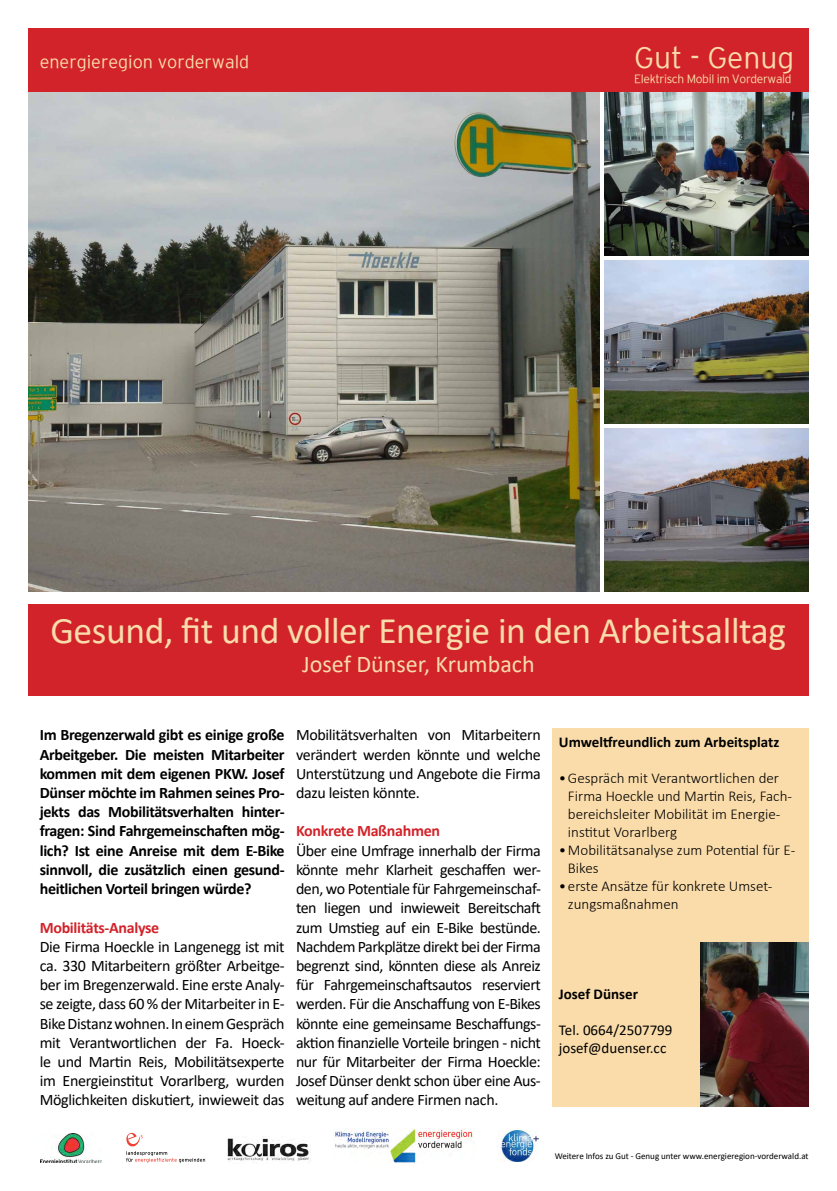
<style>
.page{position:relative;width:837px;height:1191px;background:#fff}
.page>*{position:absolute;margin:0;border:0;box-sizing:border-box;transform-origin:0 0}
.t1{font:37.5px "Calibri";letter-spacing:-.01em;color:#f8dcab}
.t2{font:300 30px "Energieinstitut";color:#fadcaa}
.t3{font:24px "Calibri";color:#f8dcab}
.t4{font:300 18px "Energieinstitut";color:#fadcaa}
.t5{font:16px/19.2px "Calibri";letter-spacing:-.02em;color:#000;text-align:justify}
.t6{font:700 16px/19.2px "Calibri";letter-spacing:-.02em;color:#000;text-align:justify}
.t7{font:700 16px "Calibri";letter-spacing:-.02em;color:#d2232a}
.t8{font:300 15px/18px "Calibri";color:#000}
.t9{font:700 15px "Calibri";color:#000}
.t10{font:15px/18px "Calibri";color:#000}
.t11{font:300 12px "Energieinstitut";letter-spacing:-.03em;color:#fadcaa}
.t12{font:9px "Calibri";color:#000}
</style>
<div class="page">
<img style="left:28px;top:92px;width:570px;height:500px">
<div style="left:28px;top:28px;width:780px;height:64px;background:#d2232a"></div>
<svg style="left:126px;top:1132px;width:79px;height:30px"></svg>
<img style="left:335px;top:1128px;width:138px;height:35px">
<div style="left:28px;top:604px;width:780px;height:91px;background:#d2232a"></div>
<div style="left:551px;top:728px;width:257px;height:378px;background:#fadcaa"></div>
<img style="left:700px;top:943px;width:108px;height:163px">
<img style="left:41px;top:1133px;width:61px;height:29px">
<img style="left:227px;top:1136px;width:84px;height:25px">
<img style="left:500px;top:1130px;width:38px;height:31px">
<img style="left:604px;top:261px;width:204px;height:163px">
<img style="left:604px;top:92px;width:204px;height:163px">
<img style="left:604px;top:429px;width:204px;height:163px">
<p class="t4" style="left:40px;top:52px;width:211px">energieregion vorderwald</p>
<h2 class="t2" style="left:634px;top:41px;width:161px">Gut - Genug</h2>
<p class="t11" style="left:634px;top:72px;width:159px">Elektrisch Mobil im Vorderwald</p>
<h1 class="t1" style="left:50px;top:605px;width:737px">Gesund, fit und voller Energie in den Arbeitsalltag</h1>
<h3 class="t3" style="left:302px;top:647px;width:234px">Josef Dünser, Krumbach</h3>
<p class="t6" style="left:40px;top:725px;width:246px">Im Bregenzerwald gibt es einige große Arbeitgeber. Die meisten Mitarbeiter kommen mit dem eigenen PKW. Josef Dünser möchte im Rahmen seines Pro&shy;jekts das Mobilitätsverhalten hinter&shy;fragen: Sind Fahrgemeinschaften mög&shy;lich? Ist eine Anreise mit dem E-Bike sinnvoll, die zusätzlich einen gesund&shy;heitlichen Vorteil bringen würde?</p>
<p class="t7" style="left:40px;top:916px;width:121px">Mobilitäts-Analyse</p>
<p class="t5" style="left:40px;top:936px;width:246px">Die Firma Hoeckle in Langenegg ist mit ca. 330 Mitarbeitern größter Arbeitge&shy;ber im Bregenzerwald. Eine erste Analy&shy;se zeigte, dass 60 % der Mitarbeiter in E-Bike Distanz wohnen. In einem Gespräch mit Verantwortlichen der Fa. Hoeck&shy;le und Martin Reis, Mobilitätsexperte im Energieinstitut Vorarlberg, wurden Möglichkeiten diskutiert, inwieweit das</p>
<p class="t5" style="left:296px;top:725px;width:246px">Mobilitätsverhalten von Mitarbeitern verändert werden könnte und welche Unterstützung und Angebote die Firma dazu leisten könnte.</p>
<p class="t7" style="left:296px;top:820px;width:145px">Konkrete Maßnahmen</p>
<p class="t5" style="left:296px;top:840px;width:246px">Über eine Umfrage innerhalb der Firma könnte mehr Klarheit geschaffen wer&shy;den, wo Potentiale für Fahrgemeinschaf&shy;ten liegen und inwieweit Bereitschaft zum Umstieg auf ein E-Bike bestünde.<br>Nachdem Parkplätze direkt bei der Firma begrenzt sind, könnten diese als Anreiz für Fahrgemeinschaftsautos reserviert werden. Für die Anschaffung von E-Bikes könnte eine gemeinsame Beschaffungs&shy;aktion finanzielle Vorteile bringen - nicht nur für Mitarbeiter der Firma Hoeckle:<br>Josef Dünser denkt schon über eine Aus&shy;weitung auf andere Firmen nach.</p>
<p class="t9" style="left:558px;top:731px;width:222px">Umweltfreundlich zum Arbeitsplatz</p>
<p class="t8" style="left:567px;top:768px;width:225px;text-indent:-9px">•Gespräch mit Verantwortlichen der Firma Hoeckle und Martin Reis, Fach&shy;bereichsleiter Mobilität im Energie&shy;institut Vorarlberg</p>
<p class="t8" style="left:567px;top:840px;width:229px;text-indent:-9px">•Mobilitätsanalyse zum Potential für E-<br>Bikes</p>
<p class="t8" style="left:567px;top:876px;width:206px;text-indent:-9px">•erste Ansätze für konkrete Umset&shy;zungsmaßnahmen</p>
<p class="t9" style="left:558px;top:983px;width:81px">Josef Dünser</p>
<p class="t10" style="left:558px;top:1020px;width:115px">Tel. 0664/2507799 josef@duenser.cc</p>
<p class="t12" style="left:554px;top:1150px;width:255px">Weitere Infos zu Gut - Genug unter www.energieregion-vorderwald.at</p>
</div>
